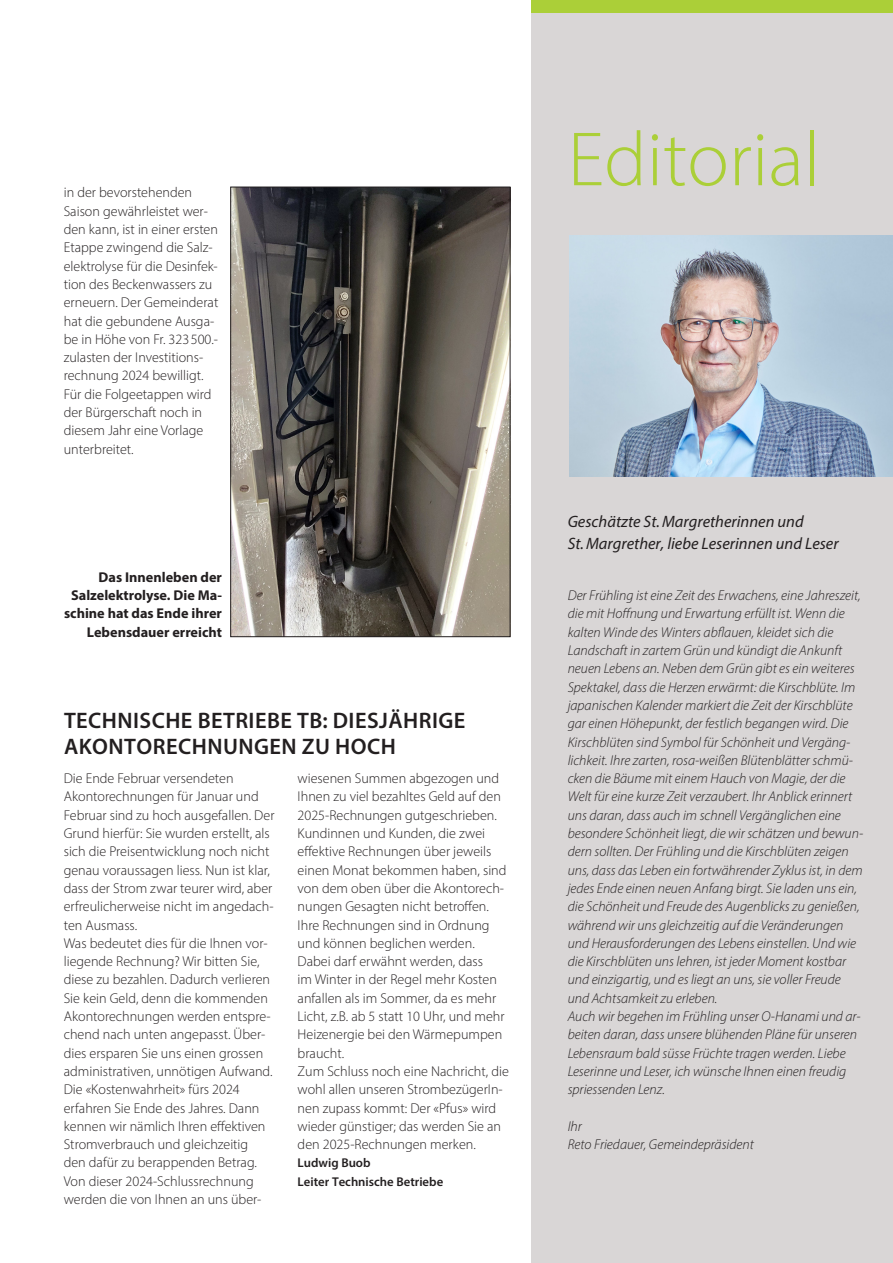
<style>
.page{position:relative;width:893px;height:1263px;background:#fff}
.page>*{position:absolute;margin:0;border:0;box-sizing:border-box;transform-origin:0 0}
._11_Seitenzahl{font:300 77.55px "Myriad Pro";color:#abcf38}
._1_1_Haupttitel_klein_18{font:600 22.5px/25.5px "Myriad Pro";letter-spacing:.02em;color:#231f20}
._1_Haupttitel{font:italic 16.5px/22.5px "Myriad Pro";color:#231f20}
._3_Lauftext{font:300 14.25px/18.3px "Myriad Pro";color:#231f20}
._3_Lauftext-2{font:italic 300 14.25px/18.3px "Myriad Pro";color:#231f20}
._1_1_Haupttitel_klein_18-2{font:300 14.25px/18.3px "Myriad Pro";color:#231f20}
._8_1_Legende_rechtsbündig{font:700 14.25px/18.3px "Myriad Pro";color:#231f20;text-align:right}
._5_Autor{font:600 12.75px/18.3px "Myriad Pro";color:#231f20}
</style>
<div class="page">
<div style="left:531px;top:0;width:362px;height:1263px;background:#d9d6d6"></div>
<div style="left:531px;top:0;width:362px;height:13px;background:#abcf38"></div>
<img style="left:569px;top:236px;width:324px;height:240px">
<img style="left:232px;top:189px;width:276px;height:446px">
<div style="left:230px;top:187px;width:280px;height:450px;border:1px solid #231f20"></div>
<p class="_3_Lauftext" style="left:64px;top:183px;width:156px">in der bevorstehenden<br>Saison gewährleistet wer&shy;den kann, ist in einer ersten<br>Etappe zwingend die Salz&shy;elektrolyse für die Desinfek&shy;tion des Beckenwassers zu erneuern. Der Gemeinderat hat die gebundene Ausga&shy;be in Höhe von Fr. 323500.- zulasten der Investitions&shy;rechnung 2024 bewilligt.<br>Für die Folgeetappen wird der Bürgerschaft noch in diesem Jahr eine Vorlage unterbreitet.</p>
<p class="_8_1_Legende_rechtsbündig" style="left:64px;top:567px;width:159px">Das Innenleben der<br>Salzelektrolyse. Die Ma&shy;schine hat das Ende ihrer<br>Lebensdauer erreicht</p>
<p class="_1_1_Haupttitel_klein_18" style="left:64px;top:707px;width:403px">TECHNISCHE BETRIEBE TB: DIESJÄHRIGE<br>AKONTORECHNUNGEN ZU HOCH</p>
<p class="_1_1_Haupttitel_klein_18-2" style="left:64px;top:769px;width:212px">Die Ende Februar versendeten Akontorechnungen für Januar und Februar sind zu hoch ausgefallen. Der Grund hierfür: Sie wurden erstellt, als sich die Preisentwicklung noch nicht genau voraussagen liess. Nun ist klar, dass der Strom zwar teurer wird, aber erfreulicherweise nicht im angedach&shy;ten Ausmass.</p>
<p class="_3_Lauftext" style="left:64px;top:934px;width:210px">Was bedeutet dies für die Ihnen vor&shy;liegende Rechnung? Wir bitten Sie, diese zu bezahlen. Dadurch verlieren Sie kein Geld, denn die kommenden Akontorechnungen werden entspre&shy;chend nach unten angepasst. Über&shy;dies ersparen Sie uns einen grossen administrativen, unnötigen Aufwand.</p>
<p class="_3_Lauftext" style="left:64px;top:1080px;width:203px">Die «Kostenwahrheit» fürs 2024 erfahren Sie Ende des Jahres. Dann kennen wir nämlich Ihren effektiven Stromverbrauch und gleichzeitig den dafür zu berappenden Betrag.<br>Von dieser 2024-Schlussrechnung werden die von Ihnen an uns über-</p>
<p class="_3_Lauftext" style="left:298px;top:769px;width:205px">wiesenen Summen abgezogen und<br>Ihnen zu viel bezahltes Geld auf den<br>2025-Rechnungen gutgeschrieben.</p>
<p class="_3_Lauftext" style="left:298px;top:824px;width:210px">Kundinnen und Kunden, die zwei effektive Rechnungen über jeweils einen Monat bekommen haben, sind von dem oben über die Akontorech&shy;nungen Gesagten nicht betroffen.<br>Ihre Rechnungen sind in Ordnung und können beglichen werden.<br>Dabei darf erwähnt werden, dass<br>im Winter in der Regel mehr Kosten anfallen als im Sommer, da es mehr<br>Licht, z.B. ab 5 statt 10 Uhr, und mehr<br>Heizenergie bei den Wärmepumpen braucht.</p>
<p class="_3_Lauftext" style="left:298px;top:1062px;width:213px">Zum Schluss noch eine Nachricht, die wohl allen unseren StrombezügerIn&shy;nen zupass kommt: Der «Pfus» wird wieder günstiger; das werden Sie an den 2025-Rechnungen merken.</p>
<p class="_5_Autor" style="left:298px;top:1154px;width:147px">Ludwig Buob<br>Leiter Technische Betriebe</p>
<p class="_11_Seitenzahl" style="left:568px;top:113px;width:254px">Editorial</p>
<p class="_1_Haupttitel" style="left:568px;top:510px;width:272px">Geschätzte St.Margretherinnen und<br>St.Margrether, liebe Leserinnen und Leser</p>
<p class="_3_Lauftext-2" style="left:568px;top:586px;width:297px">Der Frühling ist eine Zeit des Erwachens, eine Jahreszeit, die mit Hoffnung und Erwartung erfüllt ist. Wenn die kalten Winde des Winters abflauen, kleidet sich die Landschaft in zartem Grün und kündigt die Ankunft neuen Lebens an. Neben dem Grün gibt es ein weiteres Spektakel, dass die Herzen erwärmt: die Kirschblüte. Im japanischen Kalender markiert die Zeit der Kirschblüte gar einen Höhepunkt, der festlich begangen wird. Die Kirschblüten sind Symbol für Schönheit und Vergäng&shy;lichkeit. Ihre zarten, rosa-weißen Blütenblätter schmü&shy;cken die Bäume mit einem Hauch von Magie, der die Welt für eine kurze Zeit verzaubert. Ihr Anblick erinnert uns daran, dass auch im schnell Vergänglichen eine besondere Schönheit liegt, die wir schätzen und bewun&shy;dern sollten. Der Frühling und die Kirschblüten zeigen uns, dass das Leben ein fortwährender Zyklus ist, in dem jedes Ende einen neuen Anfang birgt. Sie laden uns ein, die Schönheit und Freude des Augenblicks zu genießen, während wir uns gleichzeitig auf die Veränderungen und Herausforderungen des Lebens einstellen. Und wie die Kirschblüten uns lehren, ist jeder Moment kostbar und einzigartig, und es liegt an uns, sie voller Freude und Achtsamkeit zu erleben.</p>
<p class="_3_Lauftext-2" style="left:568px;top:1007px;width:294px">Auch wir begehen im Frühling unser O-Hanami und ar&shy;beiten daran, dass unsere blühenden Pläne für unseren Lebensraum bald süsse Früchte tragen werden. Liebe Leserinne und Leser, ich wünsche Ihnen einen freudig spriessenden Lenz.</p>
<p class="_3_Lauftext-2" style="left:568px;top:1117px;width:16px">Ihr</p>
<p class="_3_Lauftext-2" style="left:568px;top:1135px;width:188px">Reto Friedauer, Gemeindepräsident</p>
</div>
